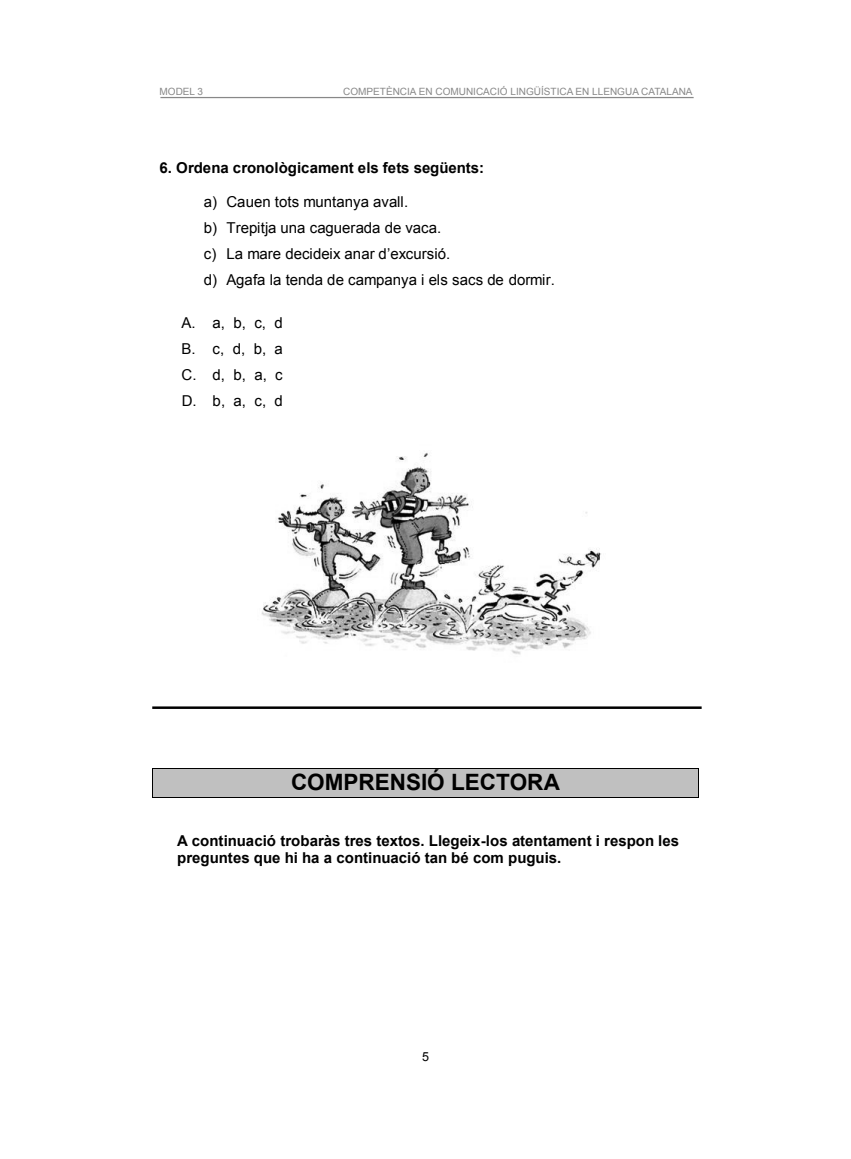
<style>
.page{position:relative;width:851px;height:1159px;background:#fff}
.page>*{position:absolute;margin:0;border:0;box-sizing:border-box;transform-origin:0 0}
.t1{font:700 22.5px "Arial";color:#000}
.t2{font:15px/25.9px "Arial";color:#000}
.t3{font:700 15px/17.1px "Arial";color:#000}
.t4{font:12.5px "Arial";color:#000}
.t5{font:10px "Arial";color:#888}
</style>
<div class="page">
<hr style="left:160px;top:97px;width:533px;height:1px;background:#888">
<div style="left:153px;top:768px;width:545px;height:29px;background:#c0c0c0"></div>
<hr style="left:152px;top:768px;width:546px;height:1px;background:#000">
<hr style="left:152px;top:797px;width:546px;height:1px;background:#000">
<svg style="left:152px;top:769px;width:1px;height:28px"></svg>
<svg style="left:698px;top:768px;width:1px;height:30px"></svg>
<hr style="left:152px;top:706px;width:549px;height:3px;background:#000">
<img style="left:261px;top:452px;width:340px;height:203px">
<p class="t5" style="left:159px;top:86px;width:45px">MODEL 3</p>
<p class="t5" style="left:343px;top:86px;width:351px">COMPETÈNCIA EN COMUNICACIÓ LINGÜÍSTICA EN LLENGUA CATALANA</p>
<p class="t3" style="left:159px;top:159px;width:326px">6. Ordena cronològicament els fets següents:</p>
<p class="t2" style="left:204px;top:189px;width:352px">a) Cauen tots muntanya avall.<br>b) Trepitja una caguerada de vaca.<br>c) La mare decideix anar d’excursió.<br>d) Agafa la tenda de campanya i els sacs de dormir.</p>
<p class="t2" style="left:182px;top:310px;width:103px;text-align:justify">A. a, b, c, d B. c, d, b, a C. d, b, a, c D. b, a, c, d</p>
<h1 class="t1" style="left:291px;top:769px;width:270px">COMPRENSIÓ LECTORA</h1>
<p class="t3" style="left:177px;top:832px;width:503px">A continuació trobaràs tres textos. Llegeix-los atentament i respon les preguntes que hi ha a continuació tan bé com puguis.</p>
<p class="t4" style="left:422px;top:1049px;width:8px">5</p>
</div>
